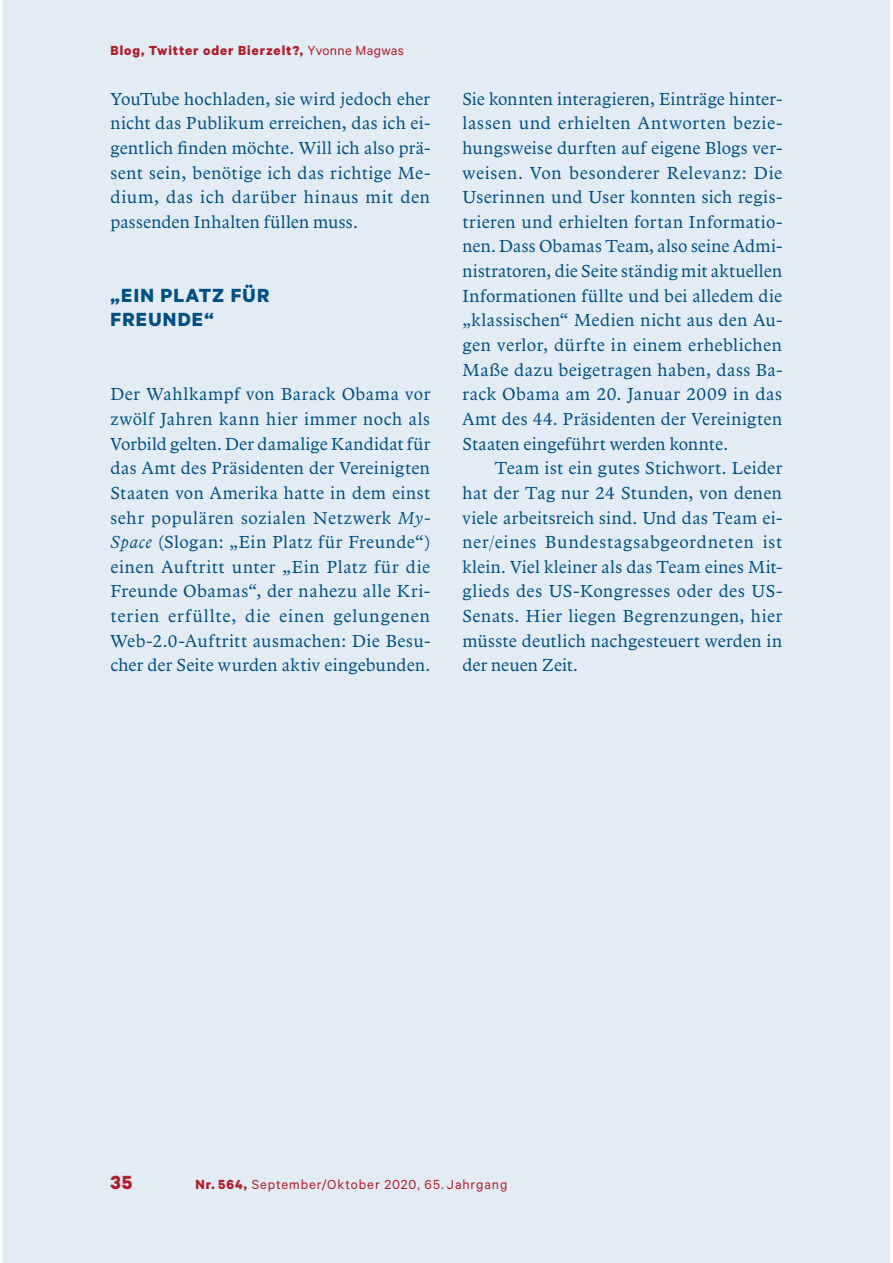
<style>
.page{position:relative;width:893px;height:1263px;background:#fff}
.page>*{position:absolute;margin:0;border:0;box-sizing:border-box;transform-origin:0 0}
.t1{font:700 21.45px/24.6px "Calibre";letter-spacing:.055em;color:#005081}
.t2{font:700 21.45px "Calibre";color:#af1e2c}
.t3{font:18px/24.6px "Arbesco DT";letter-spacing:.015em;color:#005081;text-align:justify}
.t4{font:14.85px "Calibre";letter-spacing:.06em;color:#af1e2c}
.t5{font:700 14.85px "Calibre";letter-spacing:.065em;color:#af1e2c}
.s1{font-weight:400}
.s2{font-style:italic}
.s3{font-weight:700}
</style>
<div class="page">
<div style="left:3px;top:0;width:887px;height:1263px;background:#e3ecf5"></div>
<p class="t5" style="left:110px;top:46px;width:295px">Blog, Twitter oder Bierzelt?, <span class="s1">Yvonne Magwas</span></p>
<p class="t3" style="left:110px;top:88px;width:321px">You Tube hochladen, sie wird jedoch eher nicht das Publikum erreichen, das ich ei&shy;gentlich finden möchte. Will ich also prä&shy;sent sein, benötige ich das richtige Me&shy;dium, das ich darüber hinaus mit den passenden Inhalten füllen muss.</p>
<p class="t1" style="left:110px;top:284px;width:160px">„EIN PLATZ FÜR<br>FREUNDE“</p>
<p class="t3" style="left:110px;top:383px;width:321px">Der Wahlkampf von Barack Obama vor zwölf Jahren kann hier immer noch als Vorbild gelten. Der damalige Kandidat für das Amt des Präsidenten der Vereinigten Staaten von Amerika hatte in dem einst sehr populären sozialen Netzwerk <span class="s2">My-Space</span> (Slogan: „Ein Platz für Freunde“) einen Auftritt unter „Ein Platz für die Freunde Obamas“, der nahezu alle Kri&shy;terien erfüllte, die einen gelungenen Web-2.0-Auftritt ausmachen: Die Besu&shy;cher der Seite wurden aktiv eingebunden.</p>
<p class="t3" style="left:462px;top:87px;width:321px">Sie konnten interagieren, Einträge hinter&shy;lassen und erhielten Antworten bezie&shy;hungsweise durften auf eigene Blogs ver&shy;weisen. Von besonderer Relevanz: Die Userinnen und User konnten sich regis&shy;trie ren und erhielten fortan Informatio&shy;nen. Dass Obamas Team, also seine Admi&shy;nistratoren, die Seite ständig mit aktuellen Informationen füllte und bei alledem die „klassischen“ Medien nicht aus den Au&shy;gen verlor, dürfte in einem erheblichen Maße dazu beigetragen haben, dass Ba&shy;rack Obama am 20. Januar 2009 in das Amt des 44. Präsidenten der Vereinigten Staaten eingeführt werden konnte.</p>
<p class="t3" style="left:462px;top:457px;width:321px;text-indent:32px">Team ist ein gutes Stichwort. Leider hat der Tag nur 24 Stunden, von denen viele arbeitsreich sind. Und das Team ei&shy;ner/eines Bundestagsabgeordneten ist klein. Viel kleiner als das Team eines Mit&shy;glieds des US-Kongresses oder des US-Senats. Hier liegen Begrenzungen, hier müsste deutlich nachgesteuert werden in der neuen Zeit.</p>
<p class="t2" style="left:110px;top:1175px;width:24px">35</p>
<p class="t4" style="left:195px;top:1179px;width:313px"><span class="s3">Nr. 564,</span> September/Oktober 2020, 65. Jahrgang</p>
</div>
